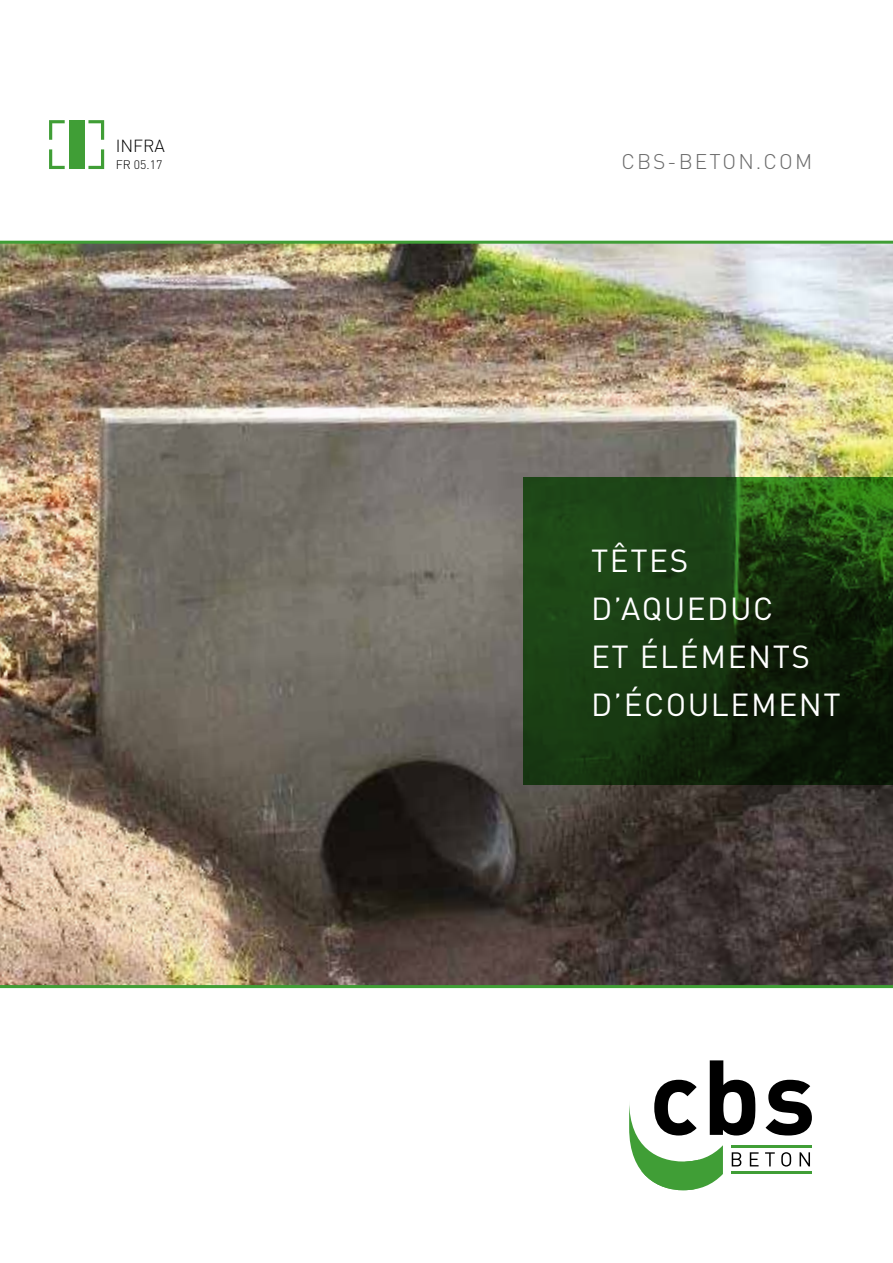
<style>
.page{position:relative;width:893px;height:1263px;background:#fff}
.page>*{position:absolute;margin:0;border:0;box-sizing:border-box;transform-origin:0 0}
.t1{font:31.5px/48px "DIN";letter-spacing:.05em;color:#fff}
.t2{font:300 21px "DIN";letter-spacing:.1em;color:#6a6a6a}
.t3{font:300 17.25px "DIN";color:#000}
.t4{font:300 12.3px "DIN";color:#000}
</style>
<div class="page">
<img style="left:0;top:244px;width:893px;height:741px">
<svg style="left:523px;top:478px;width:370px;height:307px;background:#173710"></svg>
<hr style="left:0;top:985px;width:893px;height:3px;background:#409e36">
<hr style="left:0;top:241px;width:893px;height:3px;background:#409e36">
<div style="left:69px;top:120px;width:15px;height:49px;background:#409e36"></div>
<svg style="left:49px;top:149px;width:16px;height:20px"></svg>
<svg style="left:88px;top:149px;width:16px;height:20px"></svg>
<svg style="left:49px;top:120px;width:16px;height:20px"></svg>
<svg style="left:88px;top:120px;width:16px;height:20px"></svg>
<hr style="left:732px;top:1145px;width:80px;height:2px;background:#409e36">
<hr style="left:732px;top:1172px;width:80px;height:2px;background:#409e36">
<svg style="left:765px;top:1152px;width:10px;height:14px"></svg>
<svg style="left:781px;top:1152px;width:10px;height:14px"></svg>
<svg style="left:800px;top:1152px;width:10px;height:14px"></svg>
<svg style="left:766px;top:1080px;width:46px;height:55px"></svg>
<svg style="left:629px;top:1060px;width:130px;height:130px"></svg>
<p class="t3" style="left:116px;top:136px;width:51px">INFRA</p>
<p class="t4" style="left:116px;top:157px;width:48px">FR 05.17</p>
<p class="t2" style="left:621px;top:149px;width:192px">CBS-BETON.COM</p>
<p class="t1" style="left:591px;top:536px;width:251px">TÊTES<br>D’AQUEDUC<br>ET ÉLÉMENTS<br>D’ÉCOULEMENT</p>
</div>
